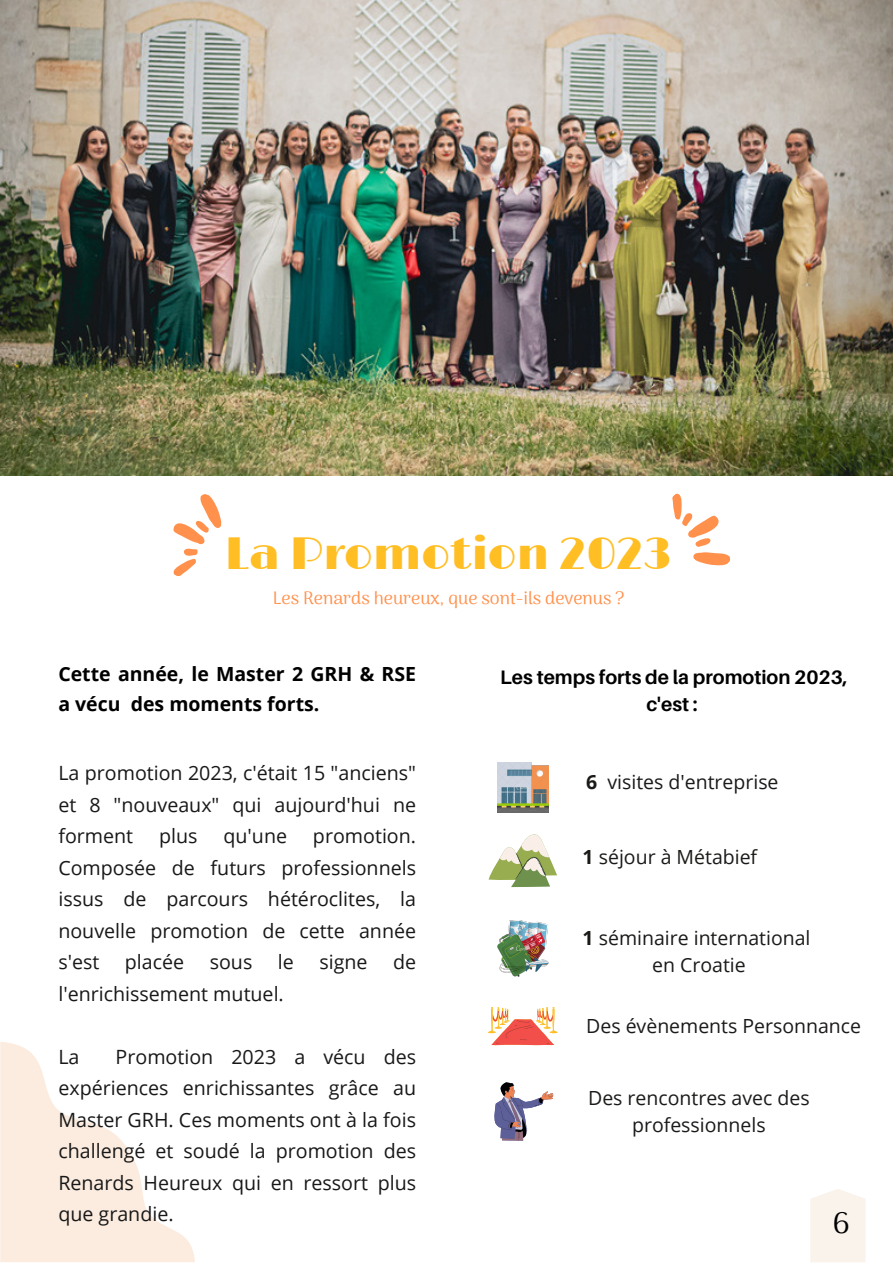
<style>
.page{position:relative;width:893px;height:1264px;background:#fff}
.page>*{position:absolute;margin:0;border:0;box-sizing:border-box;transform-origin:0 0}
.t1{font:45px "Limelight";color:#ffbe24}
.t2{font:30px "Arima Madurai";color:#000}
.t3{font:19.65px/31.5px "Open Sans";color:#181818;text-align:justify}
.t4{font:19.5px/27px "Open Sans";color:#1b1a18;text-align:center}
.t5{font:700 19.5px/29.2px "Open Sans";color:#000}
.t6{font:700 19.5px/27px "Aileron";color:#000;text-align:center}
.t7{font:18px "Arima Madurai";color:#ff914d}
.s1{font-weight:700}
</style>
<div class="page">
<div style="left:810px;top:1189px;width:55px;height:73px;background:#faf3ec"></div>
<svg style="left:0;top:1042px;width:195px;height:220px"></svg>
<img style="left:497px;top:920px;width:51px;height:56px">
<svg style="left:672px;top:493px;width:59px;height:73px"></svg>
<svg style="left:173px;top:494px;width:49px;height:82px"></svg>
<svg style="left:488px;top:834px;width:69px;height:53px"></svg>
<svg style="left:488px;top:1007px;width:69px;height:38px"></svg>
<img style="left:497px;top:762px;width:51px;height:50px">
<svg style="left:494px;top:1082px;width:59px;height:58px"></svg>
<img style="left:0;top:0;width:892px;height:475px">
<p class="t1" style="left:225px;top:528px;width:449px">La Promotion 2023</p>
<p class="t7" style="left:273px;top:587px;width:353px">Les Renards heureux, que sont-ils devenus ?</p>
<p class="t5" style="left:58px;top:659px;width:359px">Cette année, le Master 2 GRH &amp; RSE a vécu des moments forts.</p>
<p class="t6" style="left:500px;top:663px;width:349px">Les temps forts de la promotion 2023, c'est :</p>
<p class="t3" style="left:58px;top:756px;width:359px">La promotion 2023, c'était 15 "anciens" et 8 "nouveaux" qui aujourd'hui ne forment</p>
<p class="t3" style="left:159px;top:819px;width:40px">plus</p>
<p class="t3" style="left:223px;top:819px;width:65px">qu'une</p>
<p class="t3" style="left:58px;top:819px;width:359px;text-indent:254px">promotion.<br>Composée de futurs professionnels issus de parcours hétéroclites, la nouvelle promotion de cette année s'est</p>
<p class="t3" style="left:125px;top:945px;width:61px">placée</p>
<p class="t3" style="left:210px;top:945px;width:44px">sous</p>
<p class="t3" style="left:278px;top:945px;width:17px">le</p>
<p class="t3" style="left:319px;top:945px;width:50px">signe</p>
<p class="t3" style="left:393px;top:945px;width:25px">de</p>
<p class="t3" style="left:58px;top:977px;width:227px">l'enrichissement mutuel.</p>
<p class="t3" style="left:58px;top:1040px;width:359px;text-indent:57px">Promotion 2023 a vécu des expériences enrichissantes grâce au Master GRH. Ces moments ont à la fois challengé et soudé la promotion des Renards Heureux qui en ressort plus que grandie.</p>
<p class="t3" style="left:58px;top:1040px;width:23px">La</p>
<p class="t4" style="left:586px;top:768px;width:194px"><span class="s1">6</span> visites d'entreprise</p>
<p class="t4" style="left:582px;top:843px;width:176px"><span class="s1">1</span> séjour à Métabief</p>
<p class="t4" style="left:582px;top:923px;width:229px"><span class="s1">1</span> séminaire international</p>
<p class="t4" style="left:652px;top:950px;width:95px">en Croatie</p>
<p class="t4" style="left:586px;top:1011px;width:276px">Des évènements Personnance</p>
<p class="t4" style="left:588px;top:1083px;width:223px">Des rencontres avec des professionnels</p>
<p class="t2" style="left:832px;top:1204px;width:19px">6</p>
</div>
